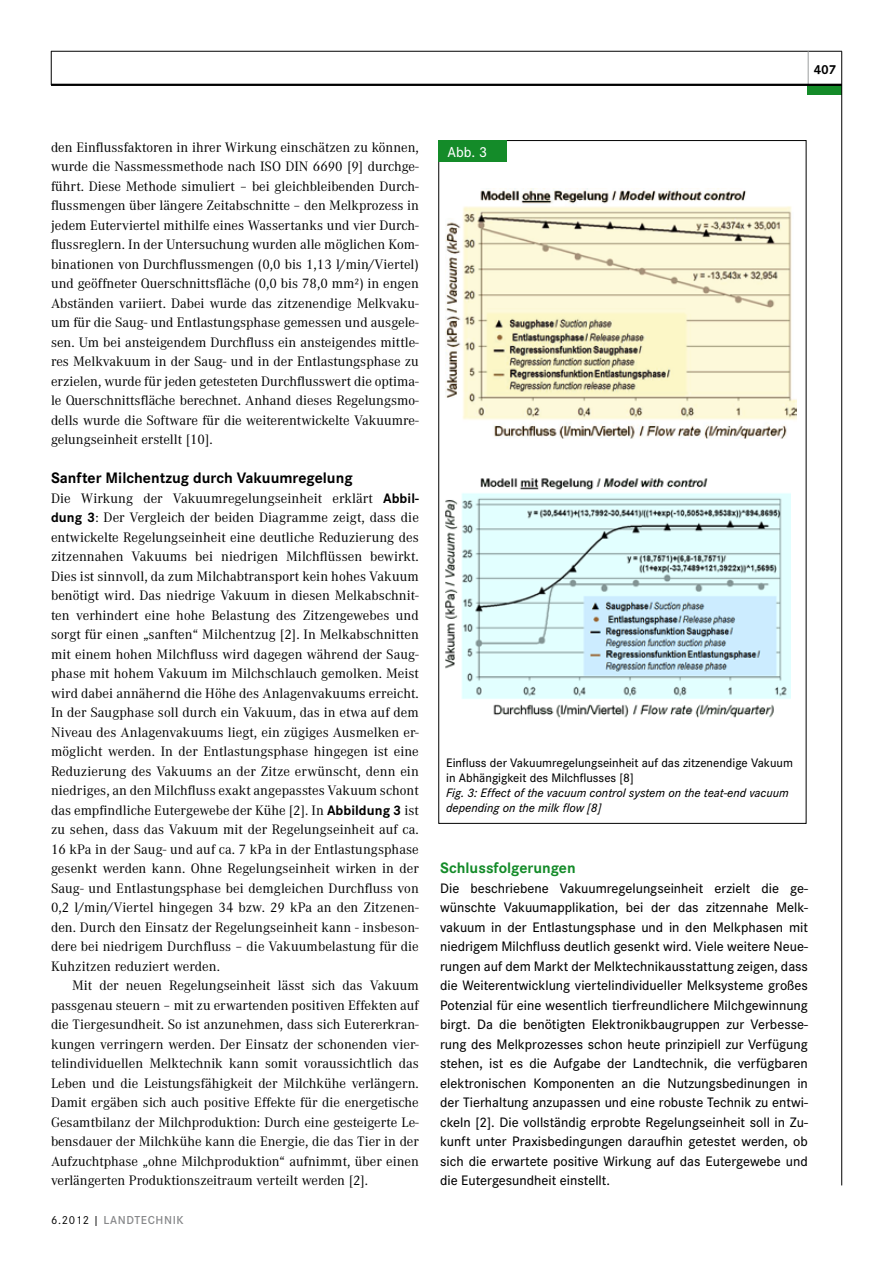
<style>
.page{position:relative;width:893px;height:1263px;background:#fff}
.page>*{position:absolute;margin:0;border:0;box-sizing:border-box;transform-origin:0 0}
.t1{font:700 15.75px "Corporate S";color:#000}
.t2{font:700 15.75px "Corporate S";color:#148b29}
.t3{font:500 15px "Corporate S";color:#fff}
.t4{font:14.25px/19.5px "Corporate A";color:#000;text-align:justify}
.t5{font:500 14.25px/19.5px "Corporate S";color:#000;text-align:justify}
.t6{font:700 13.5px "Corporate S";color:#000}
.t7{font:500 12.75px/15px "Corporate S";color:#000}
.t8{font:italic 500 12.75px/15px "Corporate S";color:#000}
.t9{font:600 12px "Corporate S";letter-spacing:.05em;color:#87888a}
.s1{font-family:"Corporate S";font-weight:700}
.s2{font-weight:400;color:#000}
</style>
<div class="page">
<hr style="left:51px;top:51px;width:1px;height:34px;background:#000">
<hr style="left:51px;top:51px;width:791px;height:1px;background:#000">
<hr style="left:808px;top:51px;width:1px;height:34px;background:#9c9e9f">
<div style="left:808px;top:85px;width:34px;height:10px;background:#148b29"></div>
<hr style="left:841px;top:51px;width:1px;height:1134px;background:#000">
<hr style="left:51px;top:84px;width:791px;height:2px;background:#000">
<div style="left:439px;top:141px;width:68px;height:21px;background:#148b29"></div>
<img style="left:446px;top:189px;width:350px;height:250px">
<img style="left:446px;top:478px;width:345px;height:240px">
<p class="t6" style="left:814px;top:61px;width:24px">407</p>
<p class="t4" style="left:51px;top:138px;width:369px">den Einflussfaktoren in ihrer Wirkung einschätzen zu können, wurde die Nassmessmethode nach ISO DIN 6690 [9] durchge&shy;führt. Diese Methode simuliert – bei gleichbleibenden Durch&shy;flussmengen über längere Zeitabschnitte – den Melkprozess in jedem Euterviertel mithilfe eines Wassertanks und vier Durch&shy;flussreglern. In der Untersuchung wurden alle möglichen Kom&shy;binationen von Durchflussmengen (0,0 bis 1,13 l/min/Viertel) und geöffneter Querschnittsfläche (0,0 bis 78,0 mm²) in engen Abständen variiert. Dabei wurde das zitzenendige Melkvaku&shy;um für die Saug- und Entlastungsphase gemessen und ausgele&shy;sen. Um bei ansteigendem Durchfluss ein ansteigendes mittle&shy;res Melkvakuum in der Saug- und in der Entlastungsphase zu erzielen, wurde für jeden getesteten Durchflusswert die optima&shy;le Querschnittsfläche berechnet. Anhand dieses Regelungsmo&shy;dells wurde die Software für die weiterentwickelte Vakuumre&shy;gelungseinheit erstellt [10].</p>
<p class="t1" style="left:51px;top:469px;width:303px">Sanfter Milchentzug durch Vakuumregelung</p>
<p class="t4" style="left:51px;top:489px;width:369px">Die Wirkung der Vakuumregelungseinheit erklärt <span class="s1">Abbil&shy;dung 3</span>: Der Vergleich der beiden Diagramme zeigt, dass die entwickelte Regelungseinheit eine deutliche Reduzierung des zitzennahen Vakuums bei niedrigen Milchflüssen bewirkt.<br>Dies ist sinnvoll, da zum Milchabtransport kein hohes Vakuum benötigt wird. Das niedrige Vakuum in diesen Melkabschnit&shy;ten verhindert eine hohe Belastung des Zitzengewebes und sorgt für einen „sanften“ Milchentzug [2]. In Melkabschnitten mit einem hohen Milchfluss wird dagegen während der Saug&shy;phase mit hohem Vakuum im Milchschlauch gemolken. Meist wird dabei annähernd die Höhe des Anlagenvakuums erreicht.<br>In der Saugphase soll durch ein Vakuum, das in etwa auf dem Niveau des Anlagenvakuums liegt, ein zügiges Ausmelken er&shy;möglicht werden. In der Entlastungsphase hingegen ist eine Reduzierung des Vakuums an der Zitze erwünscht, denn ein niedriges, an den Milchfluss exakt angepasstes Vakuum schont das empfindliche Eutergewebe der Kühe [2]. In <span class="s1">Abbildung 3</span> ist zu sehen, dass das Vakuum mit der Regelungseinheit auf ca.<br>16 kPa in der Saug- und auf ca. 7 kPa in der Entlastungsphase gesenkt werden kann. Ohne Regelungseinheit wirken in der Saug- und Entlastungsphase bei demgleichen Durchfluss von 0,2 l/min/Viertel hingegen 34 bzw. 29 kPa an den Zitzenen&shy;den. Durch den Einsatz der Regelungseinheit kann - insbeson&shy;dere bei niedrigem Durchfluss – die Vakuumbelastung für die Kuhzitzen reduziert werden.</p>
<p class="t4" style="left:51px;top:976px;width:369px;text-indent:21px">Mit der neuen Regelungseinheit lässt sich das Vakuum passgenau steuern – mit zu erwartenden positiven Effekten auf die Tiergesundheit. So ist anzunehmen, dass sich Eutererkran&shy;kungen verringern werden. Der Einsatz der schonenden vier&shy;telindividuellen Melktechnik kann somit voraussichtlich das Leben und die Leistungsfähigkeit der Milchkühe verlängern.<br>Damit ergäben sich auch positive Effekte für die energetische Gesamtbilanz der Milchproduktion: Durch eine gesteigerte Le&shy;bensdauer der Milchkühe kann die Energie, die das Tier in der Aufzuchtphase „ohne Milchproduktion“ aufnimmt, über einen verlängerten Produktionszeitraum verteilt werden [2].</p>
<p class="t9" style="left:51px;top:1213px;width:134px"><span class="s2">6.2012 |</span> LANDTECHNIK</p>
<p class="t3" style="left:447px;top:143px;width:41px">Abb. 3</p>
<p class="t7" style="left:446px;top:755px;width:348px">Einfluss der Vakuumregelungseinheit auf das zitzenendige Vakuum in Abhängigkeit des Milchflusses [8]</p>
<p class="t8" style="left:446px;top:785px;width:344px">Fig. 3: Effect of the vacuum control system on the teat-end vacuum depending on the milk flow [8]</p>
<p class="t2" style="left:440px;top:859px;width:137px">Schlussfolgerungen</p>
<p class="t5" style="left:440px;top:878px;width:369px">Die beschriebene Vakuumregelungseinheit erzielt die ge&shy;wünschte Vakuumapplikation, bei der das zitzennahe Melk&shy;vakuum in der Entlastungsphase und in den Melkphasen mit niedrigem Milchfluss deutlich gesenkt wird. Viele weitere Neue&shy;rungen auf dem Markt der Melktechnikausstattung zeigen, dass die Weiterentwicklung viertelindividueller Melksysteme großes Potenzial für eine wesentlich tierfreundlichere Milchgewinnung birgt. Da die benötigten Elektronikbaugruppen zur Verbesse&shy;rung des Melkprozesses schon heute prinzipiell zur Verfügung stehen, ist es die Aufgabe der Landtechnik, die verfügbaren elektronischen Komponenten an die Nutzungsbedinungen in der Tierhaltung anzupassen und eine robuste Technik zu entwi&shy;ckeln [2]. Die vollständig erprobte Regelungseinheit soll in Zu&shy;kunft unter Praxisbedingungen daraufhin getestet werden, ob sich die erwartete positive Wirkung auf das Eutergewebe und die Eutergesundheit einstellt.</p>
</div>
